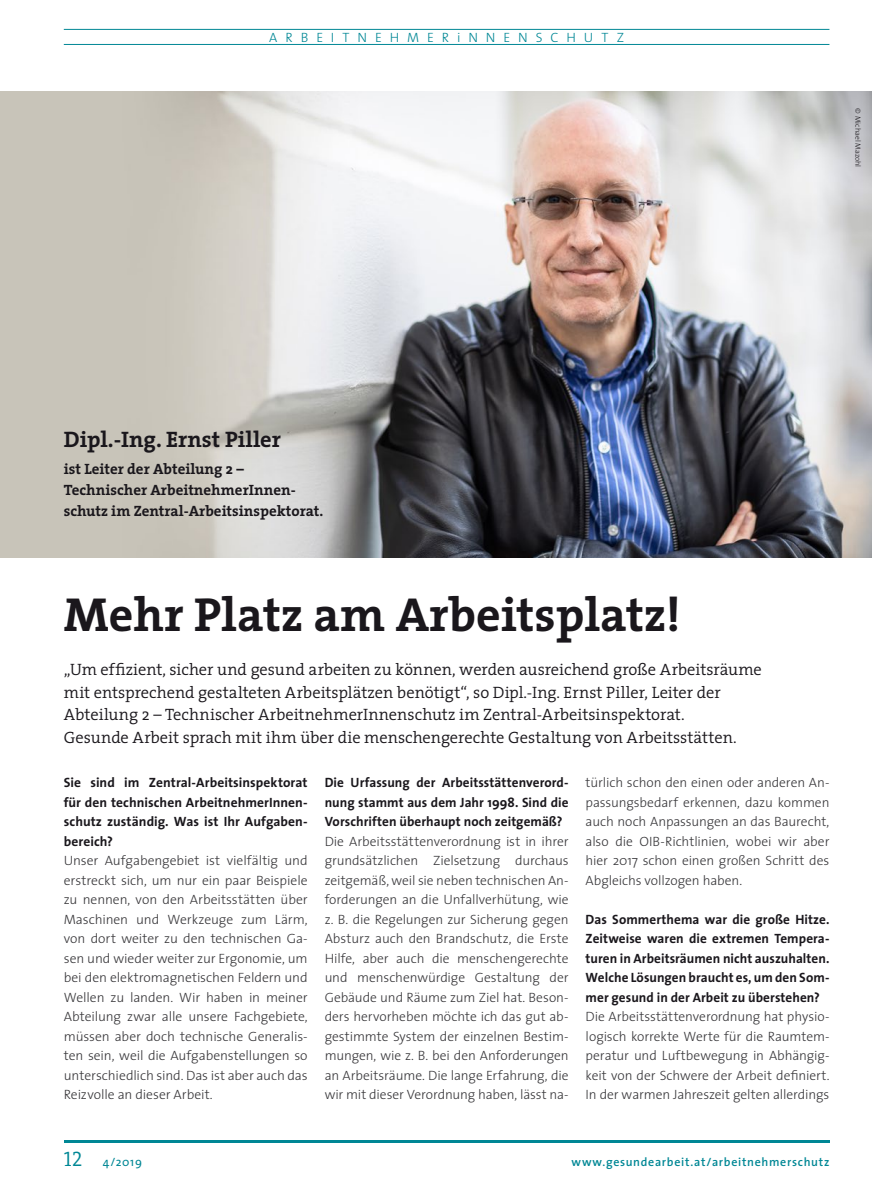
<style>
.page{position:relative;width:872px;height:1191px;background:#fff}
.page>*{position:absolute;margin:0;border:0;box-sizing:border-box;transform-origin:0 0}
.t1{font:700 48px "The Serif";color:#1a171c}
.t2{font:700 22.5px "The Serif";color:#1a171c}
.t3{font:300 16.5px/22.5px "The Serif";color:#1a171c}
.t4{font:700 15px/21px "The Serif";color:#1a171c}
.t5{font:300 13.5px/19.5px "The Sans";letter-spacing:-.01em;color:#38373a;text-align:justify}
.t6{font:700 13.5px/19.5px "The Sans";letter-spacing:.005em;color:#1a171c;text-align:justify}
.t7{font:300 13.5px "The Sans";letter-spacing:.59em;color:#008795}
.t8{font:600 12px "The Sans";letter-spacing:.06em;color:#008795}
.t9{font:12px "The Sans";color:#008795}
.t10{font:300 7.5px "The Sans";color:#1a171c}
.s1{font-family:"The Serif Semi Light Caps";font-size:21px}
</style>
<div class="page">
<hr style="left:64px;top:1140px;width:765px;height:2px;background:#008795">
<img style="left:0;top:92px;width:872px;height:465px">
<hr style="left:64px;top:29px;width:765px;height:1px;background:#008795">
<hr style="left:64px;top:44px;width:765px;height:1px;background:#008795">
<p class="t7" style="left:269px;top:26px;width:356px">ARBEITNEHMERiNNENSCHUTZ</p>
<p class="t10" style="left:864px;top:108px;width:61px;rotate:90deg">© Michael Mazohl</p>
<h2 class="t2" style="left:64px;top:421px;width:219px">Dipl.-Ing. Ernst Piller</h2>
<p class="t4" style="left:64px;top:458px;width:261px">ist Leiter der Abteilung 2 –<br>Technischer ArbeitnehmerInnen&shy;schutz im Zentral-Arbeitsinspektorat.</p>
<h1 class="t1" style="left:64px;top:575px;width:618px">Mehr Platz am Arbeitsplatz!</h1>
<p class="t3" style="left:64px;top:657px;width:699px">„Um effizient, sicher und gesund arbeiten zu können, werden ausreichend große Arbeitsräume mit entsprechend gestalteten Arbeitsplätzen benötigt“, so Dipl.-Ing. Ernst Piller, Leiter der Abteilung 2 – Technischer ArbeitnehmerInnenschutz im Zentral-Arbeitsinspektorat.<br>Gesunde Arbeit sprach mit ihm über die menschengerechte Gestaltung von Arbeitsstätten.</p>
<p class="t6" style="left:64px;top:772px;width:245px">Sie sind im Zentral-Arbeitsinspektorat für den technischen ArbeitnehmerInnen&shy;schutz zuständig. Was ist Ihr Aufgaben&shy;bereich?</p>
<p class="t5" style="left:64px;top:850px;width:245px">Unser Aufgabengebiet ist vielfältig und erstreckt sich, um nur ein paar Beispiele zu nennen, von den Arbeitsstätten über Maschinen und Werkzeuge zum Lärm, von dort weiter zu den technischen Ga&shy;sen und wieder weiter zur Ergonomie, um bei den elektromagnetischen Feldern und Wellen zu landen. Wir haben in meiner Abteilung zwar alle unsere Fachgebiete, müssen aber doch technische Generalis&shy;ten sein, weil die Aufgabenstellungen so unterschiedlich sind. Das ist aber auch das Reizvolle an dieser Arbeit.</p>
<p class="t6" style="left:325px;top:772px;width:245px">Die Urfassung der Arbeitsstättenverord&shy;nung stammt aus dem Jahr 1998. Sind die Vorschriften überhaupt noch zeitgemäß?</p>
<p class="t5" style="left:325px;top:831px;width:245px">Die Arbeitsstättenverordnung ist in ihrer grundsätzlichen Zielsetzung durchaus zeitgemäß, weil sie neben technischen An&shy;forderungen an die Unfallverhütung, wie z. B. die Regelungen zur Sicherung gegen Absturz auch den Brandschutz, die Erste Hilfe, aber auch die menschengerechte und menschenwürdige Gestaltung der Gebäude und Räume zum Ziel hat. Beson&shy;ders hervorheben möchte ich das gut ab&shy;gestimmte System der einzelnen Bestim&shy;mungen, wie z. B. bei den Anforderungen an Arbeitsräume. Die lange Erfahrung, die wir mit dieser Verordnung haben, lässt na-</p>
<p class="t5" style="left:585px;top:772px;width:245px">türlich schon den einen oder anderen An&shy;passungsbedarf erkennen, dazu kommen auch noch Anpassungen an das Baurecht, also die OIB-Richtlinien, wobei wir aber hier 2017 schon einen großen Schritt des Abgleichs vollzogen haben.</p>
<p class="t6" style="left:585px;top:909px;width:245px">Das Sommerthema war die große Hitze.<br>Zeitweise waren die extremen Tempera&shy;turen in Arbeitsräumen nicht auszuhalten.<br>Welche Lösungen braucht es, um den Som&shy;mer gesund in der Arbeit zu überstehen?</p>
<p class="t5" style="left:585px;top:1006px;width:245px">Die Arbeitsstättenverordnung hat physio&shy;logisch korrekte Werte für die Raumtem&shy;peratur und Luftbewegung in Abhängig&shy;keit von der Schwere der Arbeit definiert.<br>In der warmen Jahreszeit gelten allerdings</p>
<p class="t9" style="left:64px;top:1151px;width:80px"><span class="s1">12</span> 4/2019</p>
<p class="t8" style="left:571px;top:1151px;width:259px">www.gesundearbeit.at/arbeitnehmerschutz</p>
</div>
